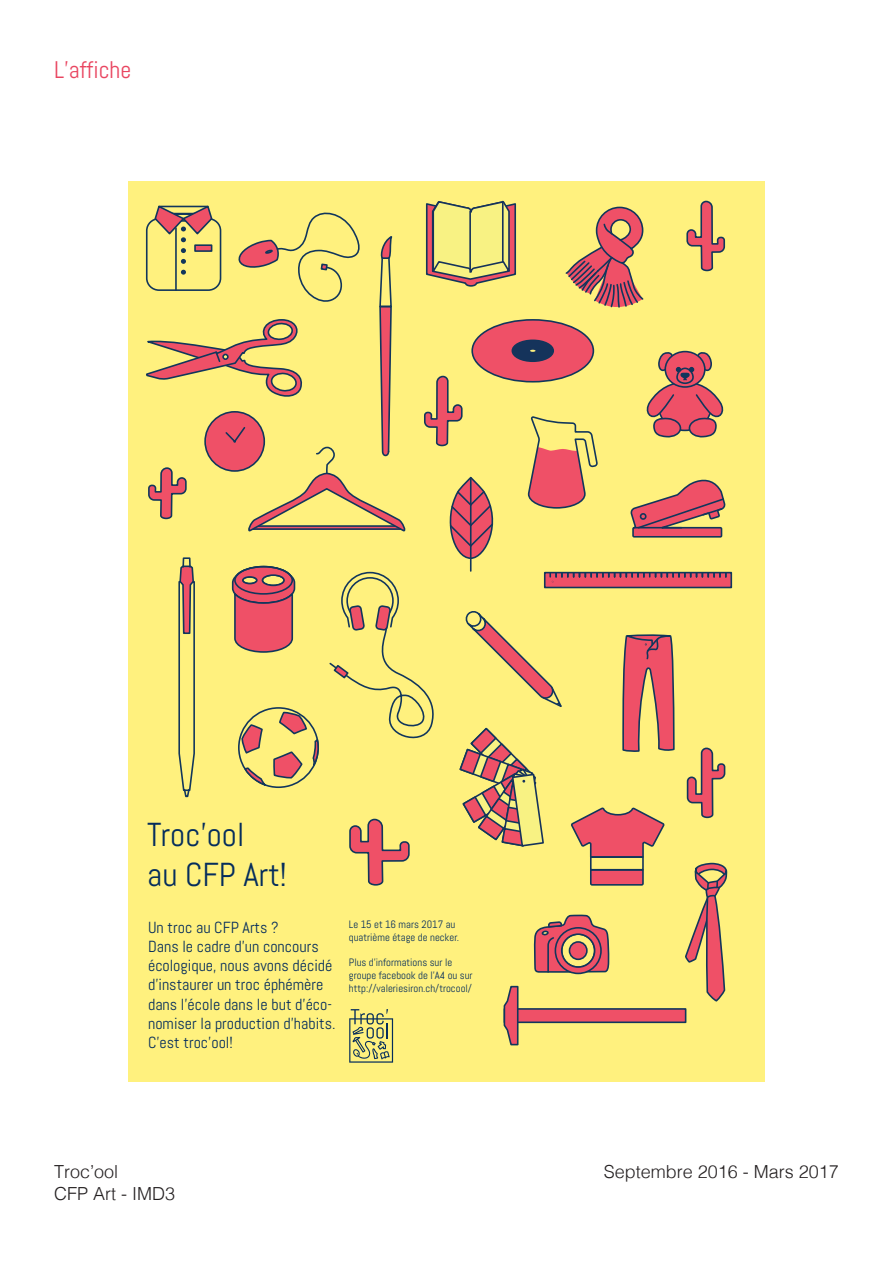
<style>
.page{position:relative;width:893px;height:1263px;background:#fff}
.page>*{position:absolute;margin:0;border:0;box-sizing:border-box;transform-origin:0 0}
.t1{font:33.15px/39.8px "Abel";color:#052d5c}
.t2{font:24px "Abel";color:#e94560}
.t3{font:300 18px/21.6px "Helvetica";color:#231f20}
.t4{font:16.05px/19.2px "Abel";color:#052d5c}
.t5{font:10.65px/12.9px "Abel";color:#052d5c}
</style>
<div class="page">
<div style="left:128px;top:181px;width:637px;height:901px;background:#fff17e"></div>
<svg style="left:527px;top:416px;width:71px;height:93px"></svg>
<div style="left:545px;top:573px;width:186px;height:14px;background:#ef5067"></div>
<div style="left:544px;top:572px;width:188px;height:16px;border:2px solid #11365c"></div>
<svg style="left:549px;top:573px;width:178px;height:10px"></svg>
<hr style="left:470px;top:478px;width:2px;height:93px;background:#11365c">
<svg style="left:449px;top:476px;width:45px;height:84px"></svg>
<svg style="left:630px;top:479px;width:96px;height:59px"></svg>
<svg style="left:686px;top:200px;width:40px;height:72px"></svg>
<svg style="left:424px;top:375px;width:39px;height:72px"></svg>
<svg style="left:646px;top:350px;width:78px;height:87px"></svg>
<svg style="left:471px;top:319px;width:124px;height:64px"></svg>
<div style="left:528px;top:348px;width:9px;height:5px;border:2px solid #15335b;border-radius:50%"></div>
<svg style="left:425px;top:200px;width:92px;height:87px"></svg>
<hr style="left:502px;top:201px;width:2px;height:60px;background:#15335b">
<hr style="left:469px;top:211px;width:2px;height:61px;background:#15335b">
<svg style="left:565px;top:206px;width:79px;height:102px"></svg>
<svg style="left:145px;top:205px;width:261px;height:327px"></svg>
<svg style="left:178px;top:558px;width:17px;height:240px"></svg>
<svg style="left:231px;top:565px;width:65px;height:88px"></svg>
<svg style="left:329px;top:571px;width:105px;height:168px"></svg>
<svg style="left:241px;top:710px;width:78px;height:79px"></svg>
<svg style="left:349px;top:818px;width:61px;height:68px"></svg>
<svg style="left:349px;top:1009px;width:44px;height:54px"></svg>
<svg style="left:459px;top:611px;width:269px;height:435px"></svg>
<p class="t2" style="left:54px;top:54px;width:79px">L’affiche</p>
<p class="t1" style="left:147px;top:815px;width:141px">Troc’ool<br>au CFP Art!</p>
<p class="t4" style="left:148px;top:917px;width:189px">Un troc au CFP Arts ?<br>Dans le cadre d’un concours écologique, nous avons décidé d’instaurer un troc éphémère dans l’école dans le but d’éco&shy;nomiser la production d’habits.<br>C’est troc’ool!</p>
<p class="t5" style="left:349px;top:918px;width:112px">Le 15 et 16 mars 2017 au quatrième étage de necker.</p>
<p class="t5" style="left:349px;top:956px;width:125px">Plus d’informations sur le groupe facebook de l’A4 ou sur http://valeriesiron.ch/trocool/</p>
<p class="t3" style="left:54px;top:1159px;width:123px">Troc’ool<br>CFP Art - IMD3</p>
<p class="t3" style="left:604px;top:1159px;width:237px">Septembre 2016 - Mars 2017</p>
</div>
